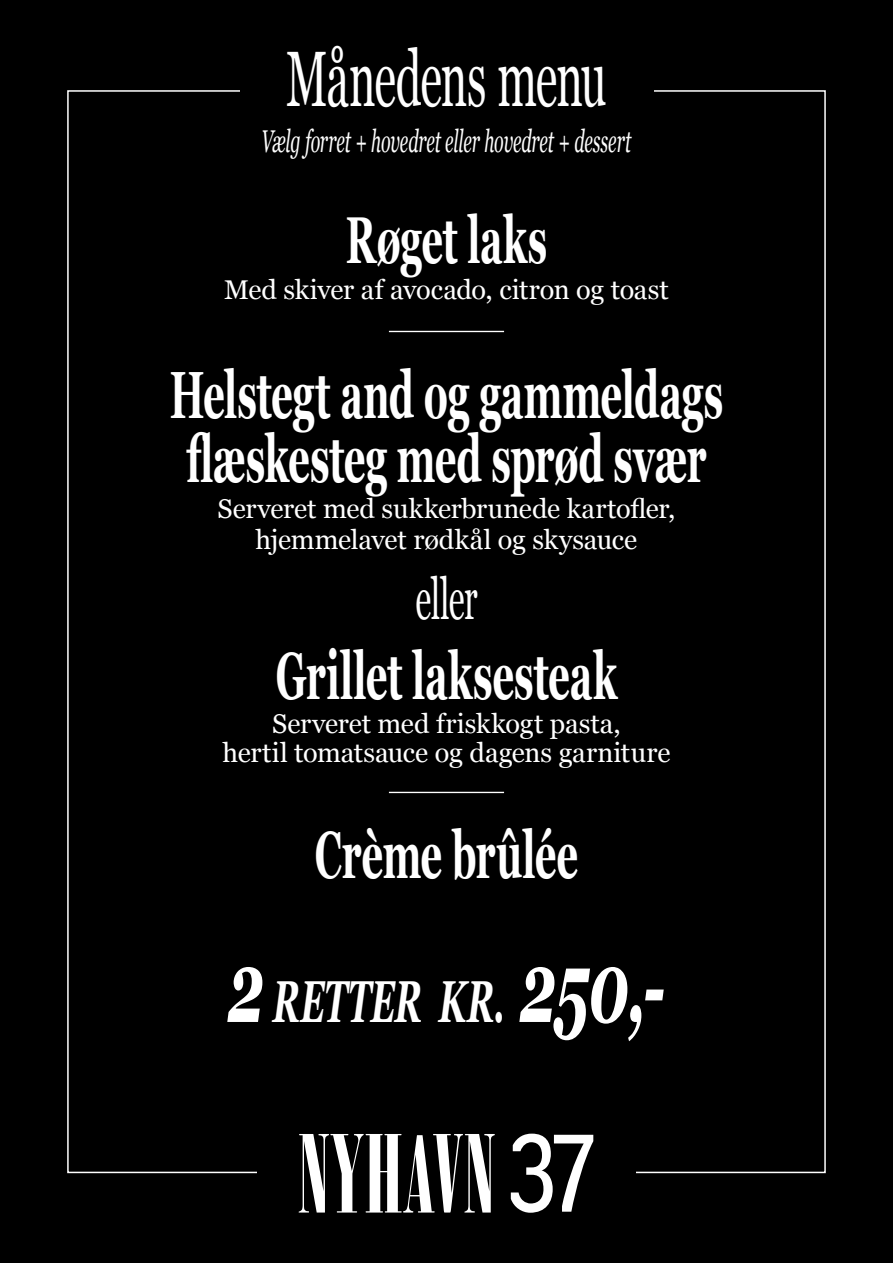
<style>
.page{position:relative;width:893px;height:1263px;background:#000}
.page>*{position:absolute;margin:0;border:0;box-sizing:border-box;transform-origin:0 0}
.t1{font:106.95px "Onyx";color:#fff}
.t2{font:78.75px "Georgia";letter-spacing:-.025em;color:#fff;scale:.57 1}
.t3{font:700 66.75px/63.6px "Georgia";letter-spacing:-.005em;color:#fff;scale:.57 1}
.t4{font:700 66.3px "Georgia";letter-spacing:-.005em;color:#fff;scale:.57 1}
.t5{font:italic 700 59.25px "Georgia";letter-spacing:.01em;color:#fff;scale:.57 1}
.t6{font:57.9px "Georgia";letter-spacing:-.02em;color:#fff;scale:.57 1}
.t7{font:italic 31.35px "Georgia";letter-spacing:-.01em;color:#fff;scale:.57 1}
.t8{font:27px/30.9px "Georgia";letter-spacing:-.005em;color:#fff;text-align:center}
.s1{font-size:101.55px}
.s2{font-family:"Jesaya Bk";font-size:103.65px}
</style>
<div class="page">
<hr style="left:389px;top:331px;width:115px;height:1px;background:#fff">
<hr style="left:389px;top:792px;width:115px;height:1px;background:#fff">
<h2 class="t2" style="left:286px;top:21px;width:564px">Månedens menu</h2>
<p class="t7" style="left:262px;top:119px;width:650px">Vælg forret + hovedret eller hovedret + dessert</p>
<h3 class="t4" style="left:346px;top:190px;width:355px">Røget laks</h3>
<p class="t8" style="left:224px;top:273px;width:446px">Med skiver af avocado, citron og toast</p>
<h3 class="t3" style="left:170px;top:359px;width:973px">Helstegt and og gammeldags flæskesteg med sprød svær</h3>
<p class="t8" style="left:218px;top:492px;width:459px">Serveret med sukkerbrunede kartofler, hjemmelavet rødkål og skysauce</p>
<h3 class="t6" style="left:415px;top:557px;width:111px">eller</h3>
<h3 class="t3" style="left:276px;top:641px;width:600px">Grillet laksesteak</h3>
<p class="t8" style="left:222px;top:708px;width:449px;line-height:28.5px">Serveret med friskkogt pasta,<br>hertil tomatsauce og dagens garniture</p>
<h3 class="t3" style="left:315px;top:819px;width:464px">Crème brûlée</h3>
<h3 class="t5" style="left:228px;top:957px;width:769px"><span class="s1">2</span> RETTER KR. <span class="s1">250,-</span></h3>
<h1 class="t1" style="left:297px;top:1113px;width:300px">NYHAVN <span class="s2">37</span></h1>
</div>
